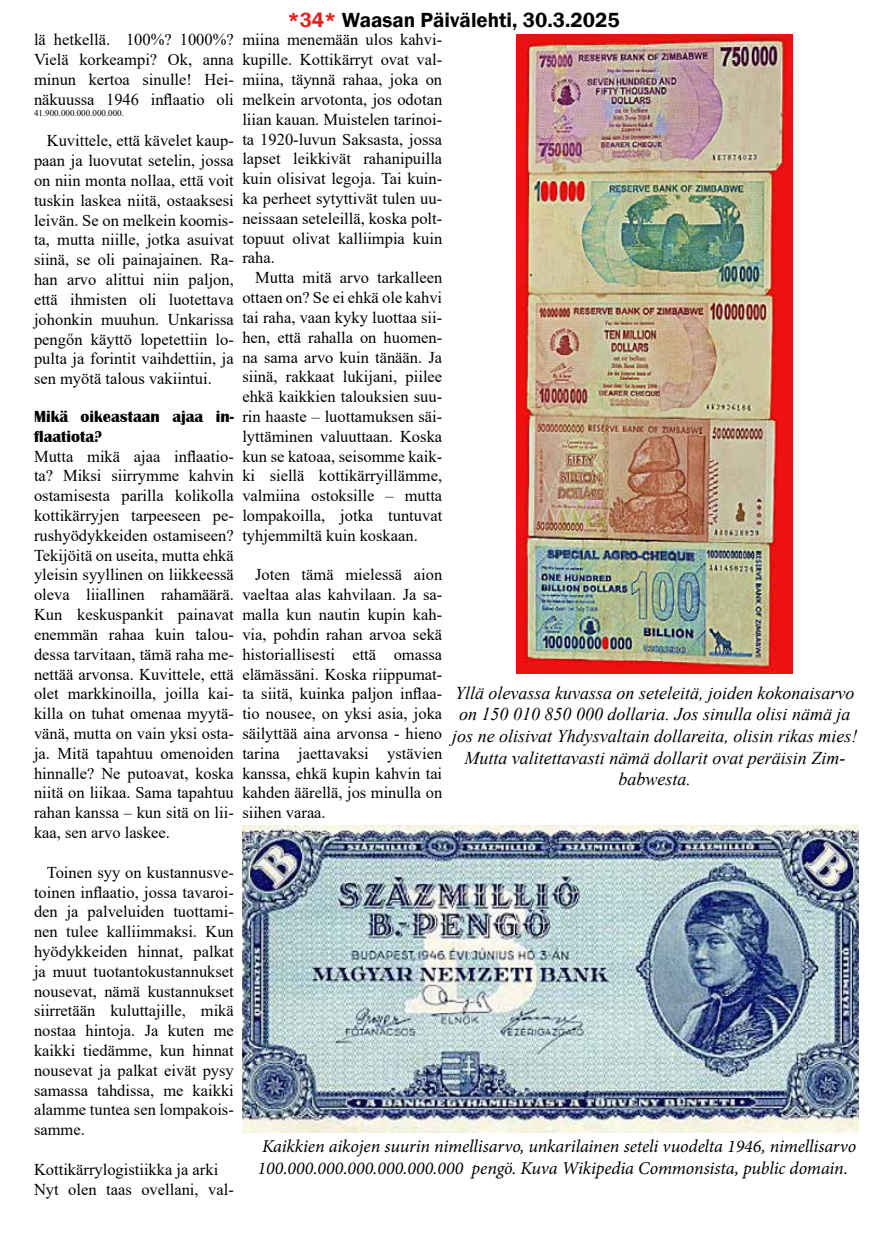
<style>
.page{position:relative;width:893px;height:1234px;background:#fff}
.page>*{position:absolute;margin:0;border:0;box-sizing:border-box;transform-origin:0 0}
.t1{font:600 21px "Franklin Gothic";color:#000}
.t2{font:italic 18px/21.6px "Times New Roman";color:#000;text-align:center}
.t3{font:italic 18px/21.6px "Minion Pro";letter-spacing:-.005em;color:#000}
.t4{font:16.5px/19.8px "Times New Roman";color:#000;text-align:justify}
.t5{font:700 16.5px/19.8px "Britannic";color:#000}
.t6{font:9px "Times New Roman";color:#000}
.s1{color:#e5231d}
</style>
<div class="page">
<img style="left:517px;top:34px;width:276px;height:639px">
<img style="left:242px;top:825px;width:617px;height:306px">
<p class="t4" style="left:34px;top:30px;width:201px">lä hetkellä. 100%? 1000%?<br>Vielä korkeampi? Ok, anna minun kertoa sinulle! Hei&shy;näkuussa 1946 inflaatio oli</p>
<p class="t6" style="left:34px;top:106px;width:91px">41.900.000.000.000.000.</p>
<p class="t4" style="left:34px;top:130px;width:201px;text-indent:13px">Kuvittele, että kävelet kaup&shy;paan ja luovutat setelin, jossa on niin monta nollaa, että voit tuskin laskea niitä, ostaaksesi leivän. Se on melkein koomis&shy;ta, mutta niille, jotka asuivat siinä, se oli painajainen. Ra&shy;han arvo alittui niin paljon, että ihmisten oli luotettava johonkin muuhun. Unkarissa pengőn käyttö lopetettiin lo&shy;pulta ja forintit vaihdettiin, ja sen myötä talous vakiintui.</p>
<p class="t5" style="left:34px;top:406px;width:201px">Mikä oikeastaan ajaa in&shy;flaatiota?</p>
<p class="t4" style="left:34px;top:445px;width:201px">Mutta mikä ajaa inflaatio&shy;ta? Miksi siirrymme kahvin ostamisesta parilla kolikolla kottikärryjen tarpeeseen pe&shy;rushyödykkeiden ostamiseen?<br>Tekijöitä on useita, mutta ehkä yleisin syyllinen on liikkeessä oleva liiallinen rahamäärä.<br>Kun keskuspankit painavat enemmän rahaa kuin talou&shy;dessa tarvitaan, tämä raha me&shy;nettää arvonsa. Kuvittele, että olet markkinoilla, joilla kai&shy;killa on tuhat omenaa myytä&shy;vänä, mutta on vain yksi osta&shy;ja. Mitä tapahtuu omenoiden hinnalle? Ne putoavat, koska niitä on liikaa. Sama tapahtuu rahan kanssa – kun sitä on lii&shy;kaa, sen arvo laskee.</p>
<p class="t4" style="left:34px;top:861px;width:201px;text-indent:13px">Toinen syy on kustannusve&shy;toinen inflaatio, jossa tavaroi&shy;den ja palveluiden tuottami&shy;nen tulee kalliimmaksi. Kun hyödykkeiden hinnat, palkat ja muut tuotantokustannukset nousevat, nämä kustannukset siirretään kuluttajille, mikä nostaa hintoja. Ja kuten me kaikki tiedämme, kun hinnat nousevat ja palkat eivät pysy samassa tahdissa, me kaikki alamme tuntea sen lompakois&shy;samme.</p>
<p class="t4" style="left:34px;top:1158px;width:201px">Kottikärrylogistiikka ja arki<br>Nyt olen taas ovellani, val-</p>
<p class="t1" style="left:287px;top:8px;width:334px"><span class="s1">*34*</span> Waasan Päivälehti, 30.3.2025</p>
<p class="t4" style="left:242px;top:30px;width:201px">miina menemään ulos kahvi&shy;kupille. Kottikärryt ovat val&shy;miina, täynnä rahaa, joka on melkein arvotonta, jos odotan liian kauan. Muistelen tarinoi&shy;ta 1920-luvun Saksasta, jossa lapset leikkivät rahanipuilla kuin olisivat legoja. Tai kuin&shy;ka perheet sytyttivät tulen uu&shy;neissaan seteleillä, koska polt&shy;topuut olivat kalliimpia kuin raha.</p>
<p class="t4" style="left:242px;top:267px;width:201px;text-indent:13px">Mutta mitä arvo tarkalleen ottaen on? Se ei ehkä ole kahvi tai raha, vaan kyky luottaa sii&shy;hen, että rahalla on huomen&shy;na sama arvo kuin tänään. Ja siinä, rakkaat lukijani, piilee ehkä kaikkien talouksien suu&shy;rin haaste – luottamuksen säi&shy;lyttäminen valuuttaan. Koska kun se katoaa, seisomme kaik&shy;ki siellä kottikärryillämme, valmiina ostoksille – mutta lompakoilla, jotka tuntuvat tyhjemmiltä kuin koskaan.</p>
<p class="t4" style="left:242px;top:564px;width:201px;text-indent:13px">Joten tämä mielessä aion vaeltaa alas kahvilaan. Ja sa&shy;malla kun nautin kupin kah&shy;via, pohdin rahan arvoa sekä historiallisesti että omassa elämässäni. Koska riippumat&shy;ta siitä, kuinka paljon inflaa&shy;tio nousee, on yksi asia, joka säilyttää aina arvonsa - hieno tarina jaettavaksi ystävien kanssa, ehkä kupin kahvin tai kahden äärellä, jos minulla on siihen varaa.</p>
<p class="t2" style="left:452px;top:681px;width:407px">Yllä olevassa kuvassa on seteleitä, joiden kokonaisarvo on 150 010 850 000 dollaria. Jos sinulla olisi nämä ja jos ne olisivat Yhdysvaltain dollareita, olisin rikas mies!<br>Mutta valitettavasti nämä dollarit ovat peräisin Zim&shy;babwesta.</p>
<p class="t3" style="left:258px;top:1135px;width:600px">Kaikkien aikojen suurin nimellisarvo, unkarilainen seteli vuodelta 1946, nimellisarvo<br>100.000.000.000.000.000.000 pengö. Kuva Wikipedia Commonsista, public domain.</p>
</div>
